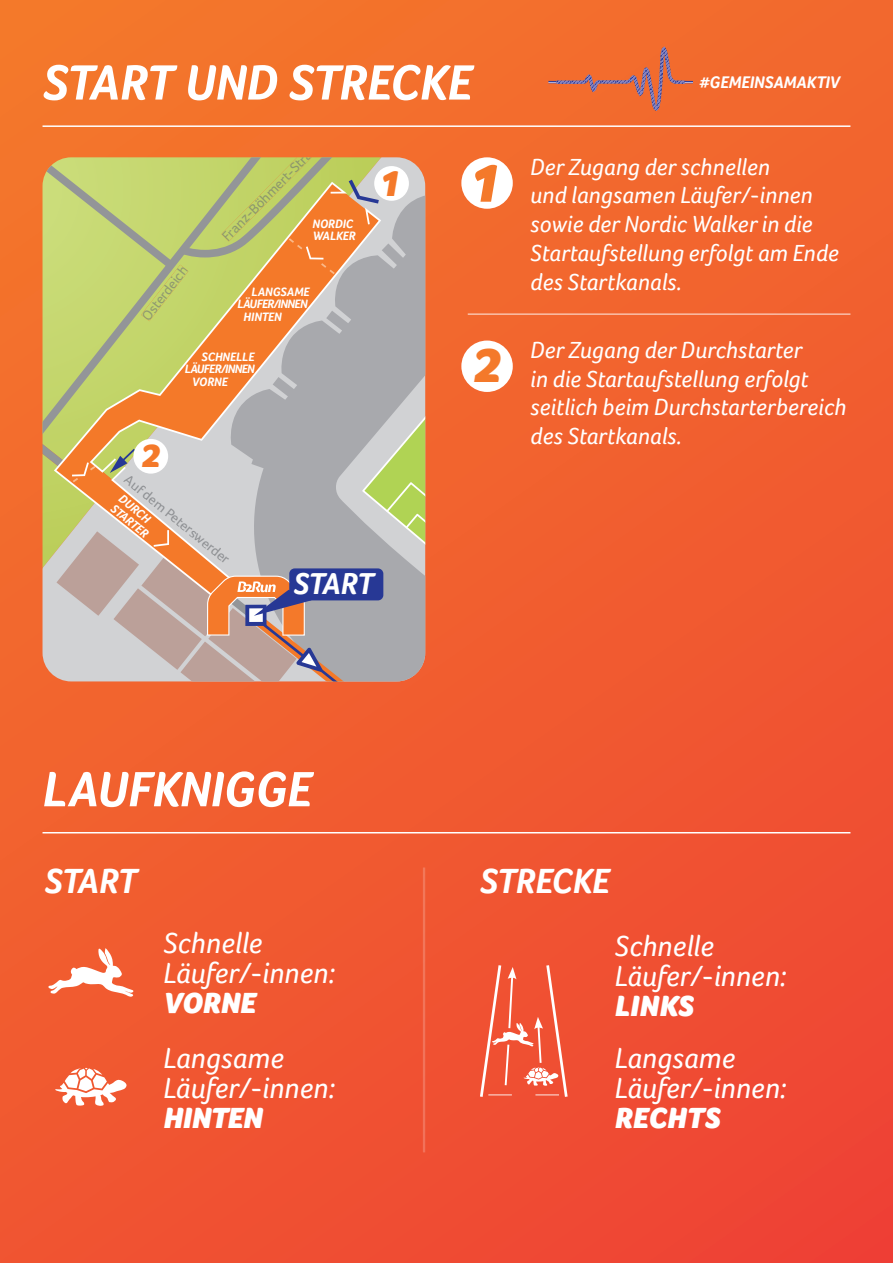
<style>
.page{position:relative;width:893px;height:1263px;background:#fff}
.page>*{position:absolute;margin:0;border:0;box-sizing:border-box;transform-origin:0 0}
.t1{font:italic 900 55.5px "Foco";color:#f4792a}
.t2{font:italic 700 51px "Foco";color:#fff}
.t3{font:italic 900 49.95px "Foco";color:#f4792a}
.t4{font:italic 900 37.5px "Foco";color:#f4792a}
.t5{font:italic 700 36px "Foco";letter-spacing:-.025em;color:#fff}
.t6{font:italic 900 33.75px "Foco";color:#f4792a}
.t7{font:italic 700 31.2px "Foco";letter-spacing:-.03em;color:#fff}
.t8{font:italic 30px "Foco";color:#fff}
.t9{font:italic 900 30px "Foco";color:#fff}
.t10{font:italic 24px/28.8px "Foco";color:#fff}
.t11{font:italic 700 17.4px "Foco";color:#fff}
.t12{font:14.4px "Foco";color:#8e986e}
.t13{font:14.4px "Foco";color:#8f9194}
.t14{font:14.4px "Foco";color:#8f9970}
.t15{font:italic 700 12.6px/12.6px "Foco";letter-spacing:-.005em;color:#fff}
.t16{font:italic 700 12.6px "Foco";letter-spacing:-.045em;color:#fff}
.s1{color:#8d976d}
.s2{color:#8c976c}
.s3{color:#8c966b}
</style>
<div class="page">
<div style="left:0;top:0;width:893px;height:1263px;background:linear-gradient(to bottom,#f36f2c,#ef4b33)"></div>
<hr style="left:43px;top:125px;width:807px;height:2px;background:#fff">
<hr style="left:43px;top:832px;width:807px;height:1px;background:#fff">
<svg style="left:548px;top:42px;width:145px;height:74px;background:#e56b39"></svg>
<svg style="left:48px;top:947px;width:87px;height:50px"></svg>
<svg style="left:55px;top:1068px;width:72px;height:38px"></svg>
<svg style="left:478px;top:962px;width:91px;height:138px;background:#f1674d"></svg>
<hr style="left:423px;top:867px;width:2px;height:285px;background:#fff">
<div style="left:461px;top:157px;width:52px;height:52px;background:#fff;border-radius:50%"></div>
<div style="left:461px;top:341px;width:52px;height:51px;background:#fff;border-radius:50%"></div>
<svg style="left:43px;top:157px;width:382px;height:524px;background:#c1b48d"></svg>
<div style="left:374px;top:166px;width:35px;height:35px;background:#fff;border-radius:50%"></div>
<div style="left:133px;top:439px;width:35px;height:35px;background:#fff;border-radius:50%"></div>
<hr style="left:468px;top:313px;width:382px;height:2px;background:#fff">
<p class="t2" style="left:43px;top:52px;width:431px">START UND STRECKE</p>
<p class="t11" style="left:699px;top:72px;width:142px">#GEMEINSAMAKTIV</p>
<p class="t12" style="left:219px;top:233px;width:138px;rotate:-45deg">Franz-<span class="s1">Böhmer</span><span class="s2">t-S</span><span class="s3">traße</span></p>
<p class="t15" style="left:312px;top:217px;width:45px">NORDIC<br>WALKER</p>
<p class="t14" style="left:138px;top:314px;width:67px;rotate:-52deg">Osterdeich</p>
<p class="t15" style="left:251px;top:285px;width:60px">LANGSAME</p>
<p class="t16" style="left:238px;top:297px;width:72px">LÄUFER/INNEN</p>
<p class="t15" style="left:244px;top:310px;width:40px">HINTEN</p>
<p class="t15" style="left:201px;top:350px;width:55px">SCHNELLE</p>
<p class="t16" style="left:185px;top:361px;width:72px">LÄUFER/INNEN</p>
<p class="t15" style="left:192px;top:375px;width:37px">VORNE</p>
<p class="t6" style="left:141px;top:436px;width:21px">2</p>
<p class="t13" style="left:131px;top:471px;width:133px;rotate:39deg">Auf dem Peterswerder</p>
<p class="t15" style="left:125px;top:492px;width:47px;rotate:40deg">DURCH<br>STARTER</p>
<p class="t4" style="left:378px;top:162px;width:24px">1</p>
<p class="t7" style="left:294px;top:565px;width:82px">START</p>
<p class="t2" style="left:43px;top:759px;width:271px">LAUFKNIGGE</p>
<p class="t1" style="left:467px;top:151px;width:34px">1</p>
<p class="t10" style="left:530px;top:152px;width:241px">Der Zugang der schnellen</p>
<p class="t10" style="left:530px;top:181px;width:310px">und langsamen Läufer/-innen sowie der Nordic Walker in die<br>Startaufstellung erfolgt am Ende des Startkanals.</p>
<p class="t3" style="left:472px;top:336px;width:31px">2</p>
<p class="t10" style="left:530px;top:335px;width:318px">Der Zugang der Durchstarter<br>in die Startaufstellung erfolgt seitlich beim Durchstarterbereich des Startkanals.</p>
<p class="t5" style="left:45px;top:860px;width:94px">START</p>
<p class="t5" style="left:480px;top:860px;width:131px">STRECKE</p>
<p class="t8" style="left:163px;top:926px;width:101px">Schnelle</p>
<p class="t8" style="left:163px;top:956px;width:173px">Läufer/-innen:</p>
<p class="t9" style="left:163px;top:986px;width:94px">VORNE</p>
<p class="t8" style="left:163px;top:1040px;width:122px">Langsame</p>
<p class="t8" style="left:163px;top:1070px;width:173px">Läufer/-innen:</p>
<p class="t9" style="left:163px;top:1100px;width:101px">HINTEN</p>
<p class="t8" style="left:614px;top:928px;width:101px">Schnelle</p>
<p class="t8" style="left:614px;top:958px;width:173px">Läufer/-innen:</p>
<p class="t9" style="left:614px;top:988px;width:81px">LINKS</p>
<p class="t8" style="left:614px;top:1040px;width:122px">Langsame</p>
<p class="t8" style="left:614px;top:1070px;width:173px">Läufer/-innen:</p>
<p class="t9" style="left:614px;top:1100px;width:107px">RECHTS</p>
</div>
